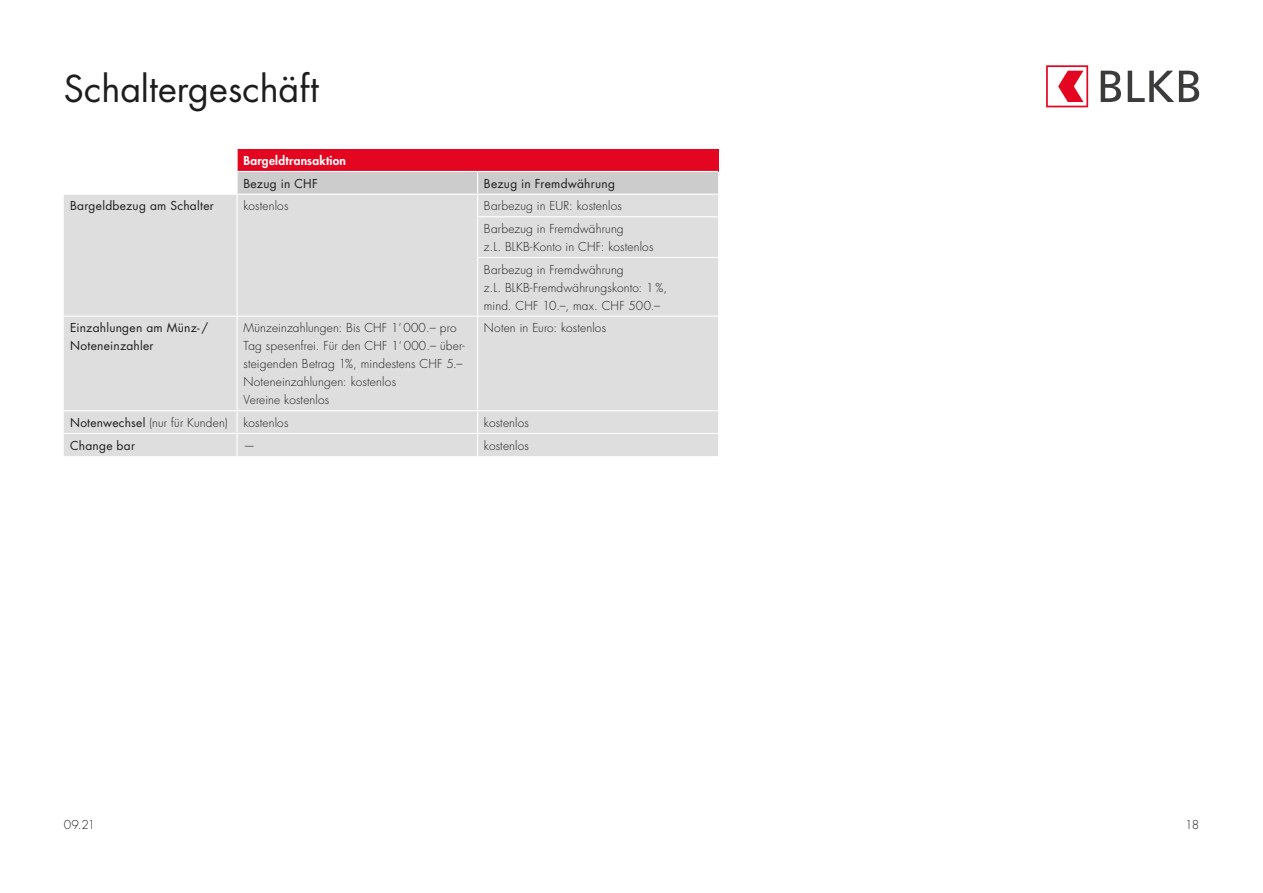
<style>
.page{position:relative;width:1263px;height:893px;background:#fff}
.page>*{position:absolute;margin:0;border:0;box-sizing:border-box;transform-origin:0 0}
.t1{font:36px "Futura Std";color:#1d1d1b}
.t2{font:300 12px/18px "Futura Std";letter-spacing:.015em;color:#1d1d1b}
.t3{font:12px/18px "Futura Std";letter-spacing:.02em;color:#1d1d1b}
.t4{font:800 12px "Futura Std";letter-spacing:.02em;color:#fff}
.s1{font-weight:400}
</style>
<div class="page">
<div style="left:237px;top:149px;width:481px;height:22px;background:#e40521"></div>
<div style="left:64px;top:195px;width:654px;height:261px;background:#dedede"></div>
<hr style="left:236px;top:149px;width:2px;height:22px;background:#fff">
<hr style="left:236px;top:195px;width:2px;height:22px;background:#fff">
<hr style="left:236px;top:217px;width:2px;height:40px;background:#fff">
<hr style="left:236px;top:257px;width:2px;height:59px;background:#fff">
<hr style="left:64px;top:316px;width:173px;height:1px;background:#fff">
<hr style="left:237px;top:316px;width:241px;height:1px;background:#fff">
<hr style="left:236px;top:317px;width:2px;height:93px;background:#fff">
<hr style="left:64px;top:410px;width:173px;height:1px;background:#fff">
<hr style="left:237px;top:410px;width:241px;height:1px;background:#fff">
<hr style="left:236px;top:411px;width:2px;height:22px;background:#fff">
<hr style="left:478px;top:410px;width:240px;height:1px;background:#fff">
<hr style="left:64px;top:433px;width:173px;height:1px;background:#fff">
<hr style="left:237px;top:433px;width:241px;height:1px;background:#fff">
<hr style="left:236px;top:434px;width:2px;height:22px;background:#fff">
<hr style="left:478px;top:433px;width:240px;height:1px;background:#fff">
<hr style="left:477px;top:317px;width:1px;height:93px;background:#fff">
<svg style="left:477px;top:411px;width:1px;height:45px"></svg>
<svg style="left:237px;top:171px;width:481px;height:45px;background:#d7d7d7"></svg>
<hr style="left:477px;top:217px;width:1px;height:40px;background:#fff">
<hr style="left:477px;top:258px;width:1px;height:58px;background:#fff">
<hr style="left:477px;top:216px;width:241px;height:1px;background:#fff">
<hr style="left:477px;top:257px;width:241px;height:1px;background:#fff">
<hr style="left:478px;top:316px;width:240px;height:1px;background:#fff">
<svg style="left:1046px;top:65px;width:42px;height:42px"></svg>
<svg style="left:1101px;top:71px;width:20px;height:31px"></svg>
<svg style="left:1128px;top:71px;width:71px;height:31px"></svg>
<h1 class="t1" style="left:64px;top:66px;width:257px">Schaltergeschäft</h1>
<p class="t4" style="left:243px;top:153px;width:104px">Bargeldtransaktion</p>
<p class="t3" style="left:243px;top:174px;width:76px">Bezug in CHF</p>
<p class="t3" style="left:484px;top:174px;width:133px">Bezug in Fremdwährung</p>
<p class="t3" style="left:70px;top:197px;width:145px">Bargeldbezug am Schalter</p>
<p class="t2" style="left:243px;top:197px;width:46px">kostenlos</p>
<p class="t2" style="left:484px;top:195px;width:141px;line-height:22.6px">Barbezug in EUR: kostenlos<br>Barbezug in Fremdwährung</p>
<p class="t2" style="left:484px;top:236px;width:171px;line-height:22.6px">z.L. BLKB-Konto in CHF: kostenlos<br>Barbezug in Fremdwährung</p>
<p class="t2" style="left:484px;top:279px;width:185px">z.L. BLKB-Fremdwährungskonto: 1%, mind. CHF 10.–, max. CHF 500.–</p>
<p class="t3" style="left:70px;top:319px;width:140px">Einzahlungen am Münz- /<br>Noteneinzahler</p>
<p class="t2" style="left:243px;top:319px;width:223px">Münzeinzahlungen: Bis CHF 1‘000.– pro Tag spesenfrei. Für den CHF 1‘000.– über&shy;steigenden Betrag 1%, mindestens CHF 5.– Noteneinzahlungen: kostenlos<br>Vereine kostenlos</p>
<p class="t2" style="left:484px;top:319px;width:124px">Noten in Euro: kostenlos</p>
<p class="t2" style="left:70px;top:414px;width:159px"><span class="s1">Notenwechsel</span> (nur für Kunden)</p>
<p class="t2" style="left:243px;top:414px;width:46px">kostenlos</p>
<p class="t2" style="left:484px;top:414px;width:46px">kostenlos</p>
<p class="t3" style="left:70px;top:436px;width:66px">Change bar</p>
<p class="t2" style="left:243px;top:437px;width:13px">—</p>
<p class="t2" style="left:484px;top:437px;width:46px">kostenlos</p>
<p class="t2" style="left:64px;top:816px;width:33px">09.21</p>
<p class="t2" style="left:1185px;top:816px;width:15px">18</p>
</div>
